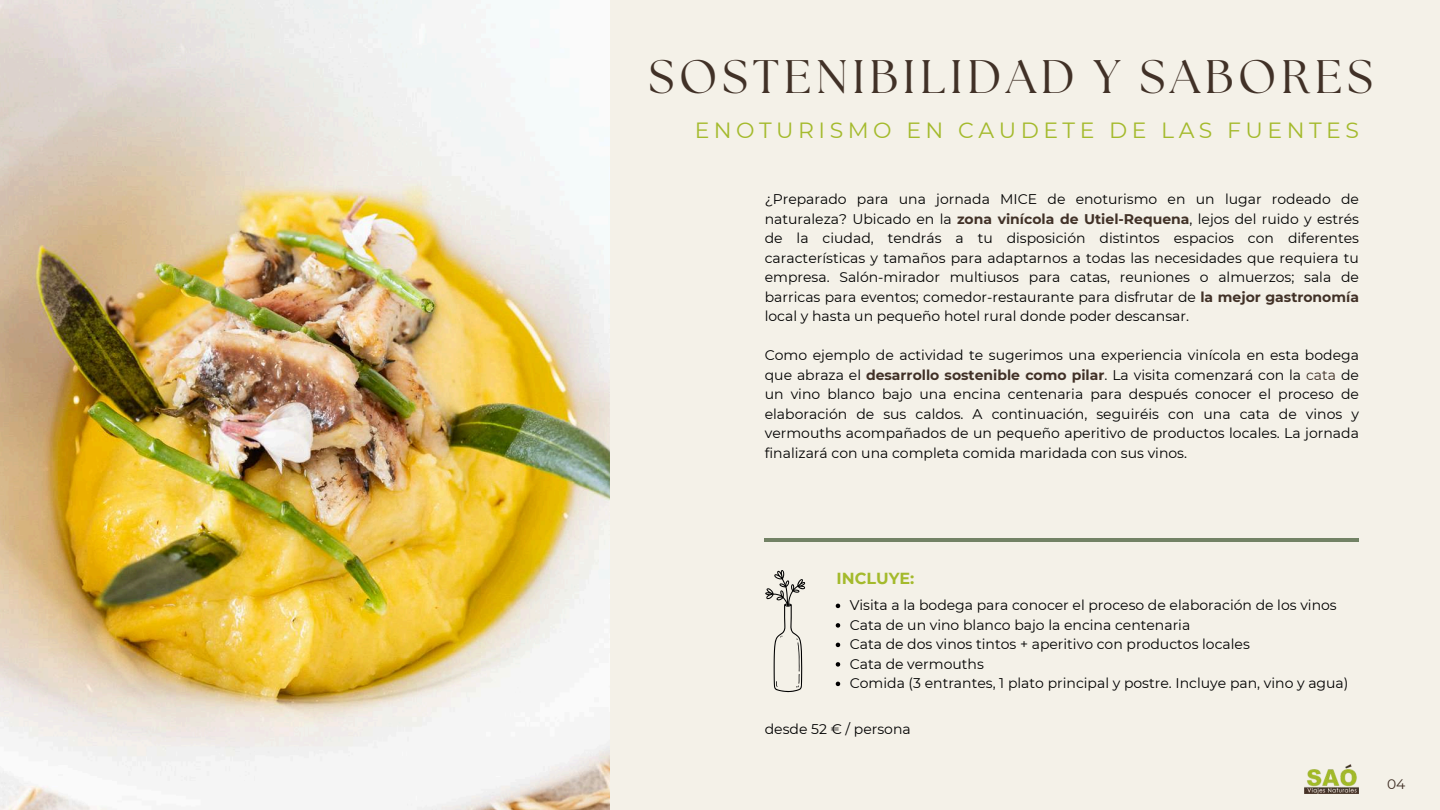
<style>
.page{position:relative;width:1440px;height:810px;background:#f4f1e8}
.page>*{position:absolute;margin:0;border:0;box-sizing:border-box;transform-origin:0 0}
.t1{font:47px "The Seasons";letter-spacing:.1em;color:#413127}
.t2{font:22px "Montserrat";letter-spacing:.205em;color:#a4ba2c}
.t3{font:700 16px "Montserrat";color:#a4ba2c}
.t4{font:14px/19.5px "Montserrat";color:#000;text-align:justify}
.t5{font:13.9px "Montserrat";color:#413127}
.s1{font-weight:700;color:#413127}
.s2{color:#413127}
</style>
<div class="page">
<img style="left:0;top:0;width:609px;height:810px">
<hr style="left:765px;top:538px;width:594px;height:4px;background:#728265">
<svg style="left:836px;top:604px;width:4px;height:4px"></svg>
<svg style="left:836px;top:623px;width:4px;height:5px"></svg>
<svg style="left:836px;top:643px;width:4px;height:4px"></svg>
<svg style="left:836px;top:662px;width:4px;height:5px"></svg>
<svg style="left:836px;top:682px;width:4px;height:4px"></svg>
<svg style="left:765px;top:570px;width:40px;height:122px"></svg>
<img style="left:1305px;top:765px;width:54px;height:28px">
<h1 class="t1" style="left:649px;top:56px;width:726px">SOSTENIBILIDAD Y SABORES</h1>
<h2 class="t2" style="left:695px;top:117px;width:666px">ENOTURISMO EN CAUDETE DE LAS FUENTES</h2>
<p class="t4" style="left:765px;top:190px;width:596px">¿Preparado para una jornada MICE de enoturismo en un lugar rodeado de naturaleza? Ubicado en la <span class="s1">zona vinícola de Utiel-Requena</span>, lejos del ruido y estrés de la ciudad, tendrás a tu disposición distintos espacios con diferentes características y tamaños para adaptarnos a todas las necesidades que requiera tu empresa. Salón-mirador multiusos para catas, reuniones o almuerzos; sala de barricas para eventos; comedor-restaurante para disfrutar de <span class="s1">la mejor gastronomía </span>local y hasta un pequeño hotel rural donde poder descansar.</p>
<p class="t4" style="left:765px;top:346px;width:596px">Como ejemplo de actividad te sugerimos una experiencia vinícola en esta bodega que abraza el <span class="s1">desarrollo sostenible como pilar</span>. La visita comenzará con la <span class="s2">cata</span> de un vino blanco bajo una encina centenaria para después conocer el proceso de elaboración de sus caldos. A continuación, seguiréis con una cata de vinos y vermouths acompañados de un pequeño aperitivo de productos locales. La jornada finalizará con una completa comida maridada con sus vinos.</p>
<p class="t3" style="left:837px;top:569px;width:79px">INCLUYE:</p>
<p class="t4" style="left:850px;top:596px;width:500px;text-align:left">Visita a la bodega para conocer el proceso de elaboración de los vinos Cata de un vino blanco bajo la encina centenaria<br>Cata de dos vinos tintos + aperitivo con productos locales<br>Cata de vermouths<br>Comida (3 entrantes, 1 plato principal y postre. Incluye pan, vino y agua)</p>
<p class="t4" style="left:765px;top:719px;width:148px">desde 52 € / persona</p>
<p class="t5" style="left:1387px;top:776px;width:20px">04</p>
</div>
